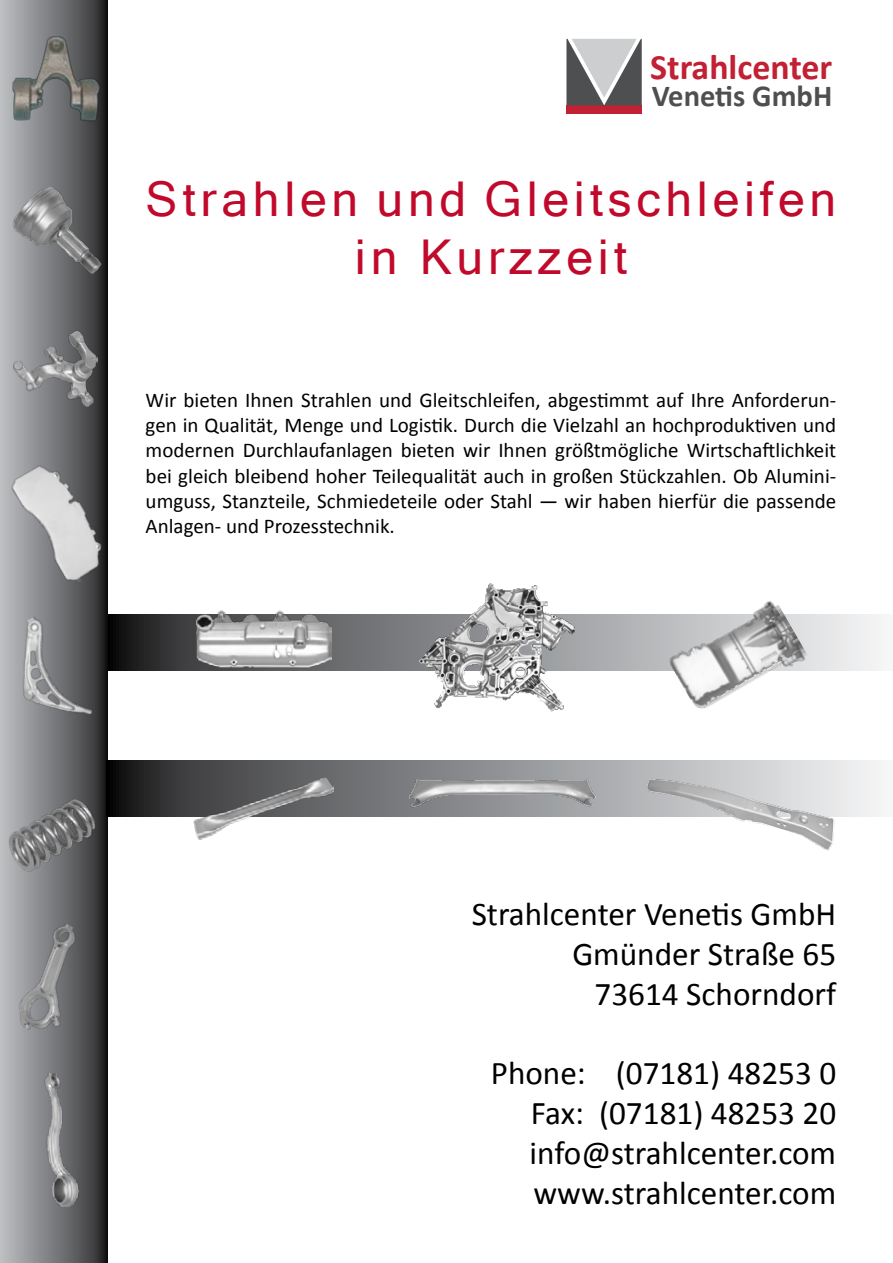
<style>
.page{position:relative;width:893px;height:1263px;background:#fff}
.page>*{position:absolute;margin:0;border:0;box-sizing:border-box;transform-origin:0 0}
.t1{font:48px/57.6px "Microsoft Sans Serif";letter-spacing:.1em;color:#c10a2b;text-align:center}
.t2{font:700 35.85px "Calibri";color:#c22033}
.t3{font:33.15px/39.9px "Calibri";color:#000;text-align:right}
.t4{font:700 30.6px "Calibri";color:#4e4f51}
.t5{font:21px/25.2px "Calibri";color:#000;text-align:justify}
</style>
<div class="page">
<svg style="left:120px;top:614px;width:764px;height:56px;background:#88898b"></svg>
<svg style="left:0;top:0;width:107px;height:1263px;background:#77787a"></svg>
<img style="left:655px;top:601px;width:169px;height:108px">
<img style="left:6px;top:173px;width:101px;height:101px">
<img style="left:0;top:904px;width:108px;height:152px">
<img style="left:0;top:608px;width:120px;height:145px">
<div style="left:566px;top:105px;width:76px;height:9px;background:#c22033"></div>
<svg style="left:566px;top:39px;width:76px;height:66px;background:#929395"></svg>
<img style="left:417px;top:583px;width:165px;height:129px">
<img style="left:196px;top:610px;width:136px;height:61px">
<img style="left:0;top:1074px;width:108px;height:135px">
<img style="left:13px;top:322px;width:84px;height:84px">
<img style="left:0;top:439px;width:108px;height:169px">
<img style="left:7px;top:783px;width:91px;height:92px">
<svg style="left:106px;top:760px;width:778px;height:56px;background:#808082"></svg>
<img style="left:646px;top:763px;width:190px;height:88px">
<img style="left:192px;top:760px;width:141px;height:80px">
<img style="left:408px;top:762px;width:188px;height:50px">
<img style="left:0;top:23px;width:108px;height:113px">
<h2 class="t2" style="left:650px;top:45px;width:183px">Strahlcenter</h2>
<h3 class="t4" style="left:652px;top:76px;width:182px">Venetis GmbH</h3>
<h1 class="t1" style="left:146px;top:170px;width:692px">Strahlen und Gleitschleifen in Kurzzeit</h1>
<p class="t5" style="left:146px;top:386px;width:692px">Wir bieten Ihnen Strahlen und Gleitschleifen, abgestimmt auf Ihre Anforderun&shy;gen in Qualität, Menge und Logistik. Durch die Vielzahl an hochproduktiven und modernen Durchlaufanlagen bieten wir Ihnen größtmögliche Wirtschaftlichkeit bei gleich bleibend hoher Teilequalität auch in großen Stückzahlen. Ob Alumini&shy;umguss, Stanzteile, Schmiedeteile oder Stahl — wir haben hierfür die passende Anlagen- und Prozesstechnik.</p>
<h3 class="t3" style="left:472px;top:892px;width:366px">Strahlcenter Venetis GmbH<br>Gmünder Straße 65<br>73614 Schorndorf</h3>
<h3 class="t3" style="left:530px;top:1052px;width:308px;text-align:justify;text-indent:-39px">Phone: (07181) 48253 0<br>Fax: (07181) 48253 20 info@strahlcenter.com www.strahlcenter.com</h3>
</div>
